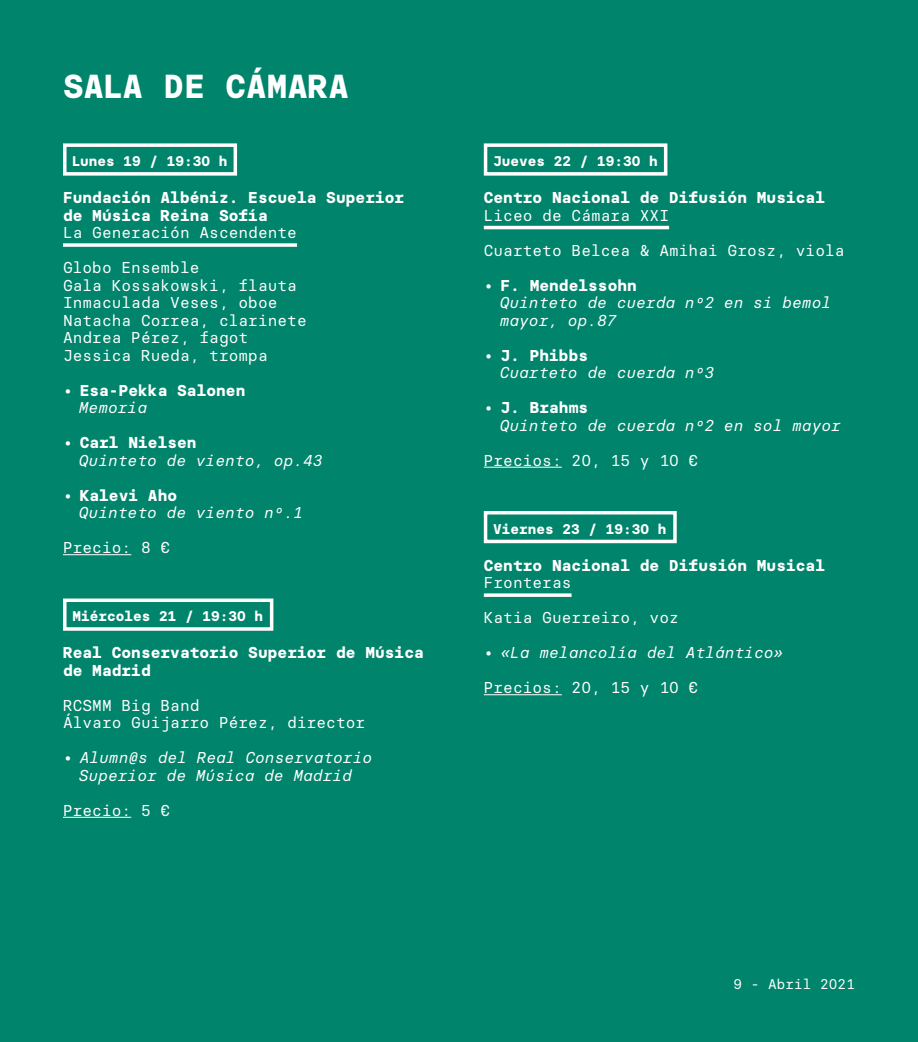
<style>
.page{position:relative;width:918px;height:1042px;background:#00846b}
.page>*{position:absolute;margin:0;border:0;box-sizing:border-box;transform-origin:0 0}
.t1{font:700 33.25px "Basier Circle Mono";color:#fff}
.t2{font:15.75px/17.5px "Basier Circle Mono";color:#fff}
.t3{font:italic 15.75px/17.5px "Basier Circle Mono";color:#fff}
.t4{font:700 15.75px/17.5px "Basier Circle Mono";color:#fff}
.t5{font:700 14px "Basier Circle Mono";color:#fff}
.t6{font:14px "Basier Circle Mono";color:#fff}
.s1{font-weight:600}
.s2{font-weight:400;font-style:italic}
.s3{font-weight:600;font-style:normal}
.s4{font-weight:700;font-style:normal}
</style>
<div class="page">
<svg style="left:63px;top:243px;width:234px;height:4px"></svg>
<hr style="left:63px;top:554px;width:68px;height:1px;background:#fff">
<hr style="left:63px;top:817px;width:68px;height:1px;background:#fff">
<div style="left:63px;top:143px;width:174px;height:33px;border:4px solid #fff"></div>
<div style="left:63px;top:598px;width:210px;height:33px;border:4px solid #fff"></div>
<hr style="left:484px;top:226px;width:185px;height:3px;background:#fff">
<hr style="left:484px;top:467px;width:78px;height:1px;background:#fff">
<svg style="left:484px;top:593px;width:87px;height:4px"></svg>
<hr style="left:484px;top:694px;width:78px;height:1px;background:#fff">
<div style="left:484px;top:143px;width:183px;height:33px;border:4px solid #fff"></div>
<div style="left:484px;top:511px;width:193px;height:32px;border:4px solid #fff"></div>
<h1 class="t1" style="left:63px;top:66px;width:288px">SALA DE CÁMARA</h1>
<p class="t5" style="left:72px;top:153px;width:157px">Lunes 19 / 19:30 h</p>
<p class="t4" style="left:63px;top:189px;width:343px">Fundación Albéniz. Escuela Superior de Música Reina Sofía</p>
<p class="t2" style="left:63px;top:223px;width:235px">La Generación Ascendente</p>
<p class="t2" style="left:63px;top:258px;width:245px">Globo Ensemble<br>Gala Kossakowski, flauta<br>Inmaculada Veses, oboe<br>Natacha Correa, clarinete<br>Andrea Pérez, fagot<br>Jessica Rueda, trompa</p>
<p class="t4" style="left:79px;top:381px;width:168px;text-indent:-16px"><span class="s1">•</span> Esa-Pekka Salonen<br><span class="s2">Memoria</span></p>
<p class="t3" style="left:79px;top:433px;width:245px;text-indent:-16px"><span class="s3">•</span> <span class="s4">Carl Nielsen<br></span>Quinteto de viento, op.43</p>
<p class="t3" style="left:79px;top:486px;width:226px;text-indent:-16px"><span class="s3">•</span> <span class="s4">Kalevi Aho<br></span>Quinteto de viento nº.1</p>
<p class="t2" style="left:63px;top:538px;width:109px">Precio: 8 €</p>
<p class="t5" style="left:72px;top:608px;width:192px">Miércoles 21 / 19:30 h</p>
<p class="t4" style="left:63px;top:644px;width:362px">Real Conservatorio Superior de Música de Madrid</p>
<p class="t2" style="left:63px;top:696px;width:304px">RCSMM Big Band<br>Álvaro Guijarro Pérez, director</p>
<p class="t3" style="left:63px;top:748px;width:311px;text-align:center"><span class="s3">•</span> Alumn@s del Real Conservatorio<br>Superior de Música de Madrid</p>
<p class="t2" style="left:63px;top:801px;width:109px">Precio: 5 €</p>
<p class="t5" style="left:493px;top:153px;width:166px">Jueves 22 / 19:30 h</p>
<p class="t4" style="left:484px;top:189px;width:343px">Centro Nacional de Difusión Musical</p>
<p class="t2" style="left:484px;top:206px;width:187px">Liceo de Cámara XXI</p>
<p class="t2" style="left:484px;top:241px;width:362px">Cuarteto Belcea &amp; Amihai Grosz, viola</p>
<p class="t3" style="left:500px;top:276px;width:333px;text-indent:-16px"><span class="s3">•</span> <span class="s4">F. Mendelssohn<br></span>Quinteto de cuerda nº2 en si bemol mayor, op.87</p>
<p class="t3" style="left:500px;top:346px;width:216px;text-indent:-16px"><span class="s3">•</span> <span class="s4">J. Phibbs<br></span>Cuarteto de cuerda nº3</p>
<p class="t3" style="left:500px;top:398px;width:343px;text-indent:-16px"><span class="s3">•</span> <span class="s4">J. Brahms<br></span>Quinteto de cuerda nº2 en sol mayor</p>
<p class="t2" style="left:484px;top:451px;width:216px">Precios: 20, 15 y 10 €</p>
<p class="t5" style="left:493px;top:520px;width:175px">Viernes 23 / 19:30 h</p>
<p class="t4" style="left:484px;top:556px;width:343px">Centro Nacional de Difusión Musical</p>
<p class="t2" style="left:484px;top:573px;width:89px">Fronteras</p>
<p class="t2" style="left:484px;top:608px;width:196px">Katia Guerreiro, voz</p>
<p class="t3" style="left:484px;top:643px;width:301px"><span class="s3">•</span> «La melancolía del Atlántico»</p>
<p class="t2" style="left:484px;top:678px;width:216px">Precios: 20, 15 y 10 €</p>
<p class="t6" style="left:733px;top:975px;width:123px">9 - Abril 2021</p>
</div>
